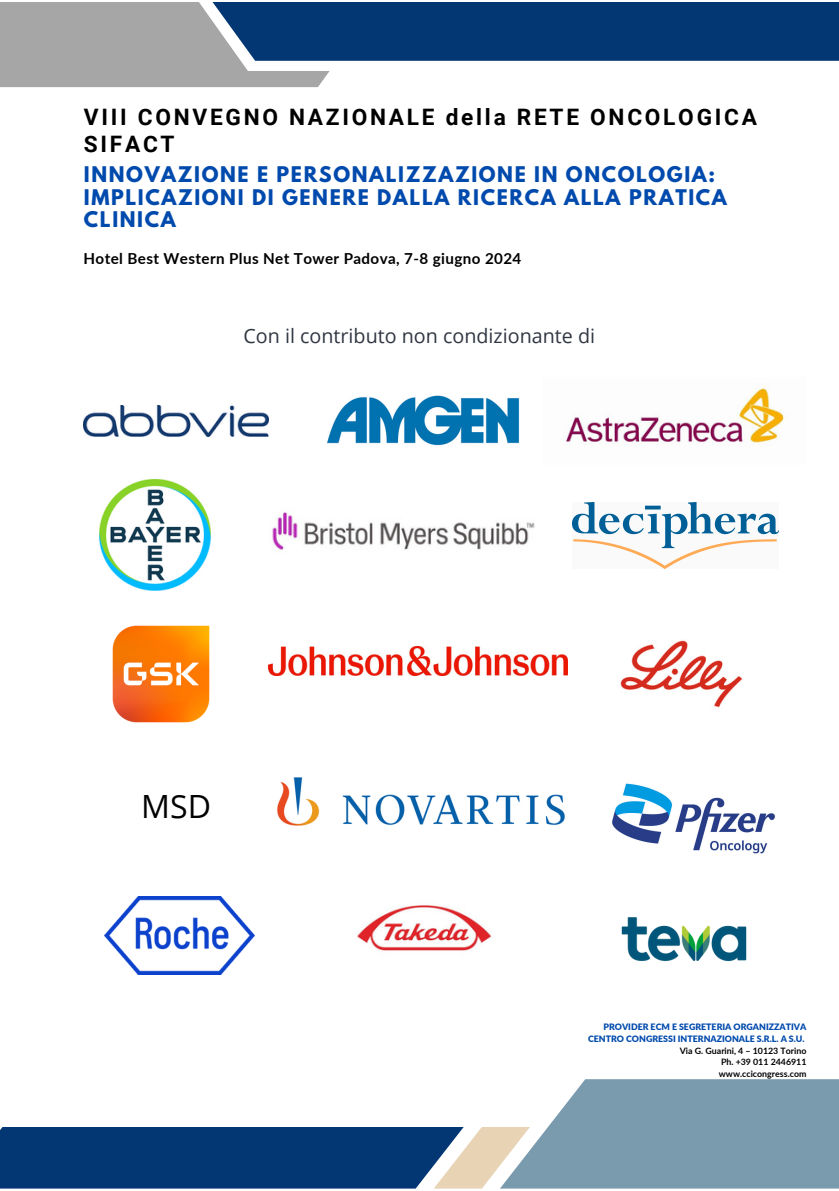
<style>
.page{position:relative;width:839px;height:1191px;background:#fff}
.page>*{position:absolute;margin:0;border:0;box-sizing:border-box;transform-origin:0 0}
.t1{font:32px "Open Sans";color:#000}
.t2{font:700 22.6px/27px "Roboto";letter-spacing:.12em;color:#000}
.t3{font:19.8px "Open Sans";color:#303642}
.t4{font:700 19.2px/22.4px "League Spartan";letter-spacing:.085em;color:#004aad}
.t5{font:700 15.2px "Lato";letter-spacing:.025em;color:#000}
.t6{font:900 8.8px/11.8px "Lato";color:#004aad;text-align:right}
.t7{font:700 8.8px/11.8px "Lato";color:#000;text-align:justify}
</style>
<div class="page">
<svg style="left:0;top:2px;width:838px;height:85px"></svg>
<svg style="left:0;top:1079px;width:838px;height:110px"></svg>
<img style="left:84px;top:405px;width:184px;height:32px">
<img style="left:327px;top:395px;width:193px;height:51px">
<img style="left:565px;top:387px;width:220px;height:58px">
<img style="left:99px;top:479px;width:112px;height:112px">
<img style="left:268px;top:647px;width:299px;height:28px">
<img style="left:277px;top:777px;width:288px;height:49px">
<img style="left:621px;top:917px;width:126px;height:45px">
<img style="left:612px;top:783px;width:163px;height:71px">
<img style="left:112px;top:625px;width:98px;height:98px">
<img style="left:272px;top:512px;width:263px;height:38px">
<img style="left:357px;top:904px;width:135px;height:47px">
<img style="left:572px;top:502px;width:206px;height:66px">
<img style="left:105px;top:897px;width:150px;height:78px">
<img style="left:620px;top:640px;width:123px;height:68px">
<p class="t2" style="left:84px;top:104px;width:674px">VIII CONVEGNO NAZIONALE della RETE ONCOLOGICA<br>SIFACT</p>
<p class="t4" style="left:84px;top:166px;width:644px">INNOVAZIONE E PERSONALIZZAZIONE IN ONCOLOGIA:<br>IMPLICAZIONI DI GENERE DALLA RICERCA ALLA PRATICA<br>CLINICA</p>
<p class="t5" style="left:83px;top:249px;width:439px">Hotel Best Western Plus Net Tower Padova, 7-8 giugno 2024</p>
<p class="t3" style="left:243px;top:322px;width:353px">Con il contributo non condizionante di</p>
<p class="t1" style="left:141px;top:784px;width:71px">MSD</p>
<p class="t6" style="left:588px;top:1021px;width:220px">PROVIDER ECM E SEGRETERIA ORGANIZZATIVA<br>CENTRO CONGRESSI INTERNAZIONALE S.R.L. A S.U.</p>
<p class="t7" style="left:718px;top:1044px;width:89px;text-indent:-39px">Via G. Guarini, 4 – 10123 Torino Ph. +39 011 2446911 www.ccicongress.com</p>
</div>
